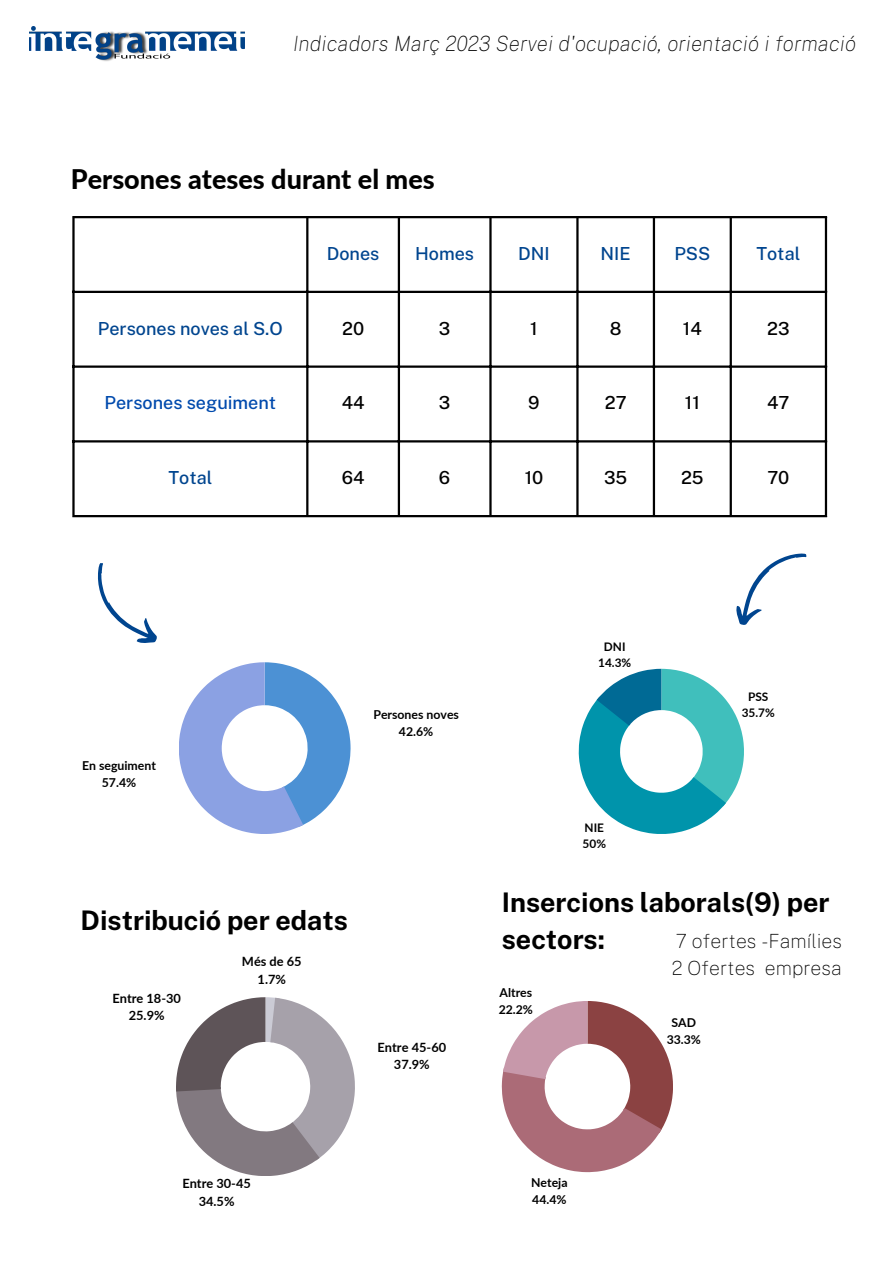
<style>
.page{position:relative;width:893px;height:1264px;background:#fff}
.page>*{position:absolute;margin:0;border:0;box-sizing:border-box;transform-origin:0 0}
.t1{font:700 27px/37px "Public Sans";color:#000}
.t2{font:800 27px "Lato";color:#000}
.t3{font:italic 100 21px "Public Sans";color:#000}
.t4{font:100 19.5px/27px "Public Sans";color:#000}
.t5{font:500 18px "Public Sans";color:#00458f}
.t6{font:500 18px "Public Sans";color:#000}
.t7{font:500 18px "Public Sans";color:#004aad}
.t8{font:700 12.75px/17.7px "Lato";color:#000;text-align:center}
.t9{font:700 12.3px/17px "Lato";color:#000;text-align:center}
.t10{font:700 11.85px/16.4px "Lato";color:#000;text-align:center}
</style>
<div class="page">
<img style="left:30px;top:27px;width:214px;height:34px">
<hr style="left:72px;top:218px;width:3px;height:297px;background:#000">
<hr style="left:306px;top:218px;width:2px;height:297px;background:#000">
<hr style="left:398px;top:218px;width:2px;height:297px;background:#000">
<hr style="left:489px;top:218px;width:2px;height:297px;background:#000">
<hr style="left:576px;top:218px;width:2px;height:297px;background:#000">
<hr style="left:652px;top:218px;width:3px;height:297px;background:#000">
<hr style="left:729px;top:218px;width:2px;height:297px;background:#000">
<hr style="left:824px;top:218px;width:3px;height:297px;background:#000">
<hr style="left:72px;top:216px;width:755px;height:2px;background:#000">
<hr style="left:72px;top:291px;width:755px;height:2px;background:#000">
<hr style="left:72px;top:365px;width:755px;height:3px;background:#000">
<hr style="left:72px;top:440px;width:755px;height:2px;background:#000">
<hr style="left:72px;top:515px;width:755px;height:2px;background:#000">
<svg style="left:179px;top:662px;width:171px;height:172px"></svg>
<svg style="left:578px;top:668px;width:166px;height:166px"></svg>
<svg style="left:176px;top:997px;width:179px;height:179px"></svg>
<svg style="left:502px;top:1001px;width:171px;height:171px"></svg>
<svg style="left:98px;top:563px;width:59px;height:80px"></svg>
<svg style="left:736px;top:553px;width:71px;height:72px"></svg>
<h2 class="t3" style="left:293px;top:31px;width:564px">Indicadors Març 2023 Servei d'ocupació, orientació i formació</h2>
<h1 class="t2" style="left:71px;top:162px;width:365px">Persones ateses durant el mes</h1>
<h3 class="t5" style="left:327px;top:243px;width:54px">Dones</h3>
<h3 class="t5" style="left:415px;top:243px;width:61px">Homes</h3>
<h3 class="t5" style="left:518px;top:243px;width:33px">DNI</h3>
<h3 class="t5" style="left:600px;top:243px;width:32px">NIE</h3>
<h3 class="t5" style="left:674px;top:243px;width:37px">PSS</h3>
<h3 class="t5" style="left:756px;top:243px;width:45px">Total</h3>
<h3 class="t5" style="left:98px;top:317px;width:186px">Persones noves al S.O</h3>
<h3 class="t6" style="left:342px;top:317px;width:24px">20</h3>
<h3 class="t6" style="left:439px;top:317px;width:13px">3</h3>
<h3 class="t6" style="left:530px;top:317px;width:9px">1</h3>
<h3 class="t6" style="left:609px;top:317px;width:13px">8</h3>
<h3 class="t6" style="left:683px;top:317px;width:20px">14</h3>
<h3 class="t6" style="left:767px;top:317px;width:24px">23</h3>
<h3 class="t7" style="left:105px;top:392px;width:173px">Persones seguiment</h3>
<h3 class="t6" style="left:341px;top:392px;width:24px">44</h3>
<h3 class="t6" style="left:439px;top:392px;width:13px">3</h3>
<h3 class="t6" style="left:528px;top:392px;width:13px">9</h3>
<h3 class="t6" style="left:604px;top:392px;width:23px">27</h3>
<h3 class="t6" style="left:685px;top:392px;width:16px">11</h3>
<h3 class="t6" style="left:767px;top:392px;width:24px">47</h3>
<h3 class="t5" style="left:168px;top:467px;width:45px">Total</h3>
<h3 class="t6" style="left:341px;top:467px;width:24px">64</h3>
<h3 class="t6" style="left:439px;top:467px;width:13px">6</h3>
<h3 class="t6" style="left:524px;top:467px;width:20px">10</h3>
<h3 class="t6" style="left:604px;top:467px;width:25px">35</h3>
<h3 class="t6" style="left:681px;top:467px;width:24px">25</h3>
<h3 class="t6" style="left:767px;top:467px;width:24px">70</h3>
<p class="t9" style="left:82px;top:756px;width:75px">En seguiment<br>57.4%</p>
<p class="t9" style="left:373px;top:705px;width:87px">Persones noves<br>42.6%</p>
<h1 class="t1" style="left:81px;top:901px;width:269px">Distribució per edats</h1>
<p class="t8" style="left:112px;top:988px;width:70px">Entre 18-30<br>25.9%</p>
<p class="t8" style="left:242px;top:952px;width:61px">Més de 65<br>1.7%</p>
<p class="t8" style="left:377px;top:1037px;width:70px">Entre 45-60<br>37.9%</p>
<p class="t10" style="left:598px;top:638px;width:35px">DNI<br>14.3%</p>
<p class="t10" style="left:582px;top:819px;width:25px;text-align:left">NIE<br>50%</p>
<p class="t10" style="left:741px;top:688px;width:35px">PSS<br>35.7%</p>
<h1 class="t1" style="left:502px;top:883px;width:329px">Insercions laborals(9) per sectors:</h1>
<h3 class="t4" style="left:671px;top:927px;width:172px">7 ofertes -Famílies<br>2 Ofertes empresa</h3>
<p class="t9" style="left:498px;top:984px;width:36px;text-align:left">Altres<br>22.2%</p>
<p class="t9" style="left:666px;top:1013px;width:36px">SAD<br>33.3%</p>
<p class="t8" style="left:182px;top:1174px;width:70px">Entre 30-45<br>34.5%</p>
<p class="t9" style="left:531px;top:1173px;width:38px;text-align:left">Neteja<br>44.4%</p>
</div>
